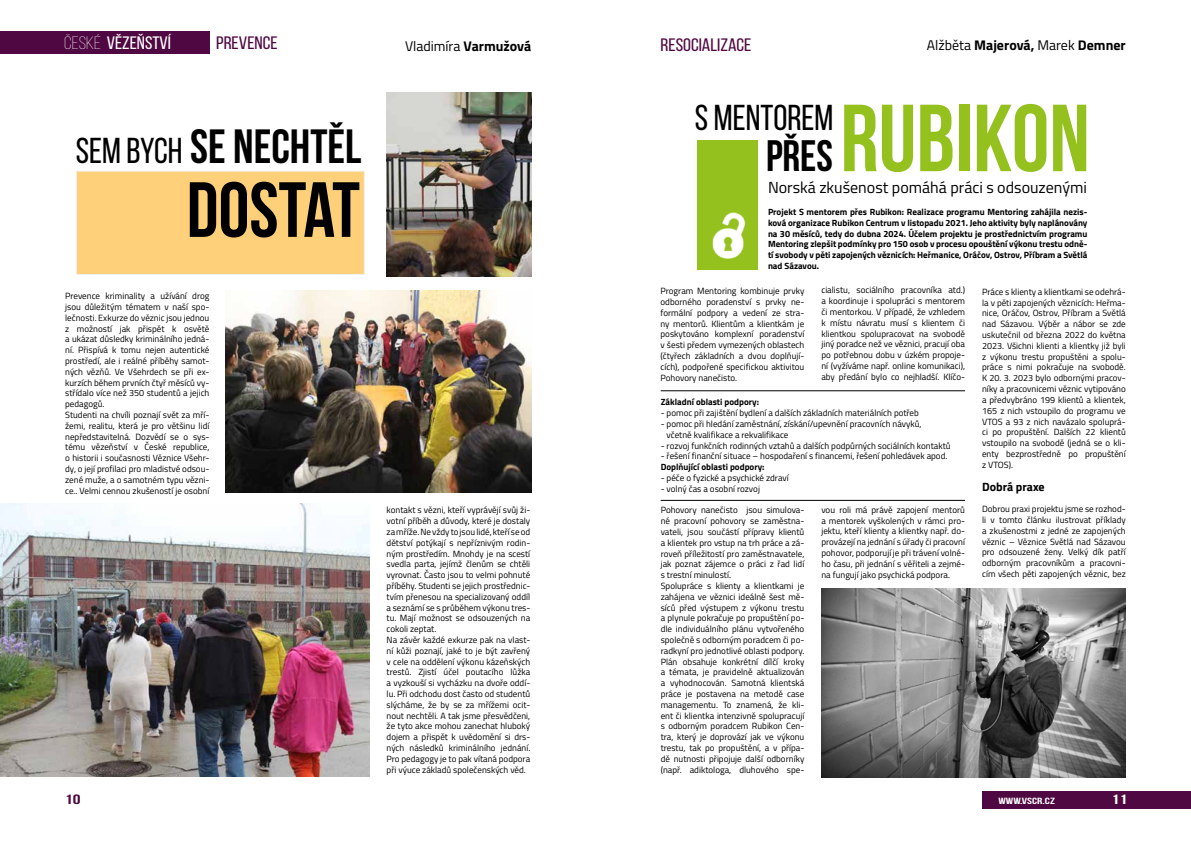
<style>
.page{position:relative;width:1191px;height:842px;background:#fff}
.page>*{position:absolute;margin:0;border:0;box-sizing:border-box;transform-origin:0 0}
.t1{font:700 95px "Bebas Neue";color:#94c11e}
.t2{font:700 78px "Bebas Neue";color:#000}
.t3{font:700 48px "Bebas Neue";color:#000}
.t4{font:36px "Bebas Neue";color:#000}
.t5{font:18px "Bebas Neue";color:#4f0842;scale:1.12 1}
.t6{font:18px "Bebas Neue";color:#fff;scale:1.1 1}
.t7{font:16px "Titillium Web";color:#000}
.t8{font:700 14px "Titillium Web";color:#000}
.t9{font:14px "Titillium Web";color:#000}
.t10{font:700 13.5px "Bebas Neue";color:#4f0842;scale:1.47 1}
.t11{font:700 13.5px "Bebas Neue";color:#fff;scale:1.47 1}
.t12{font:700 12px "Titillium Web";color:#000}
.t13{font:9px/10.8px "Titillium Web";color:#000;text-align:justify}
.t14{font:700 9px/10.8px "Titillium Web";color:#000;text-align:justify}
.t15{font:700 9px "Bebas Neue";color:#fff;scale:1.47 1}
.s1{font-weight:300}
.s2{font-weight:700}
.s3{font-weight:400;font-size:36px}
.s4{font-weight:400}
.s5{font-size:44px;color:#000}
</style>
<div class="page">
<div style="left:76px;top:171px;width:289px;height:104px;background:#fed07a;border:1px solid #f1f1f1"></div>
<div style="left:983px;top:792px;width:208px;height:17px;background:#4f0842"></div>
<svg style="left:209px;top:36px;width:1px;height:18px"></svg>
<div style="left:0;top:32px;width:209px;height:22px;background:#4f0842"></div>
<img style="left:226px;top:291px;width:305px;height:202px">
<img style="left:0;top:503px;width:369px;height:274px">
<img style="left:386px;top:92px;width:145px;height:184px">
<hr style="left:660px;top:390px;width:305px;height:1px;background:#000">
<hr style="left:660px;top:500px;width:305px;height:1px;background:#000">
<img style="left:821px;top:588px;width:304px;height:189px">
<div style="left:697px;top:140px;width:60px;height:129px;background:#94c11e"></div>
<img style="left:712px;top:207px;width:46px;height:62px">
<h3 class="t6" style="left:64px;top:33px;width:98px"><span class="s1">ČESKÉ</span> VĚZEŇSTVÍ</h3>
<h3 class="t5" style="left:216px;top:33px;width:56px">PREVENCE</h3>
<h3 class="t9" style="left:405px;top:36px;width:128px">Vladimíra <span class="s2">Varmužová</span></h3>
<h3 class="t3" style="left:76px;top:120px;width:287px"><span class="s3">SEM BYCH</span> SE NECHTĚL</h3>
<h2 class="t2" style="left:187px;top:167px;width:175px">DOSTAT</h2>
<p class="t13" style="left:65px;top:290px;width:146px;text-align:left">Prevence kriminality a užívání drog jsou důležitým tématem v naší spo&shy;lečnosti. Exkurze do věznic jsou jednou z možností jak přispět k osvětě a ukázat důsledky kriminálního jedná&shy;ní. Přispívá k tomu nejen autentické prostředí, ale i reálné příběhy samot&shy;ných vězňů. Ve Všehrdech se při ex&shy;kurzích během prvních čtyř měsíců vy&shy;střídalo více než 350 studentů a jejich pedagogů.<br>Studenti na chvíli poznají svět za mří&shy;žemi, realitu, která je pro většinu lidí nepředstavitelná. Dozvědí se o sys&shy;tému vězeňství v České republice, o historii i současnosti Věznice Všehr&shy;dy, o její profilaci pro mladistvé odsou&shy;zené muže, a o samotném typu vězni&shy;ce.. Velmi cennou zkušeností je osobní</p>
<p class="t13" style="left:386px;top:504px;width:145px;text-align:left">kontakt s vězni, kteří vyprávějí svůj ži&shy;votní příběh a důvody, které je dostaly za mříže. Ne vždy to jsou lidé, kteří se od dětství potýkají s nepříznivým rodin&shy;ným prostředím. Mnohdy je na scestí svedla parta, jejímž členům se chtěli vyrovnat. Často jsou to velmi pohnuté příběhy. Studenti se jejich prostřednic&shy;tvím přenesou na specializovaný oddíl a seznámí se s průběhem výkonu tres&shy;tu. Mají možnost se odsouzených na cokoli zeptat.<br>Na závěr každé exkurze pak na vlast&shy;ní kůži poznají, jaké to je být zavřený v cele na oddělení výkonu kázeňských trestů. Zjistí účel poutacího lůžka a vyzkouší si vycházku na dvoře oddí&shy;lu. Při odchodu dost často od studentů slýcháme, že by se za mřížemi ocit&shy;nout nechtěli. A tak jsme přesvědčeni, že tyto akce mohou zanechat hluboký dojem a přispět k uvědomění si drs&shy;ných následků kriminálního jednání.<br>Pro pedagogy je to pak vítaná podpora při výuce základů společenských věd.</p>
<h3 class="t5" style="left:660px;top:35px;width:83px">RESOCIALIZACE</h3>
<h3 class="t8" style="left:926px;top:35px;width:200px"><span class="s4">Alžběta</span> Majerová, <span class="s4">Marek</span> Demner</h3>
<h1 class="t1" style="left:766px;top:86px;width:325px"><span class="s5">PŘES</span> RUBIKON</h1>
<h3 class="t7" style="left:768px;top:176px;width:320px">Norská zkušenost pomáhá práci s odsouzenými</h3>
<p class="t14" style="left:768px;top:206px;width:321px">Projekt S mentorem přes Rubikon: Realizace programu Mentoring zahájila nezis&shy;ková organizace Rubikon Centrum v listopadu 2021. Jeho aktivity byly naplánovány na 30 měsíců, tedy do dubna 2024. Účelem projektu je prostřednictvím programu Mentoring zlepšit podmínky pro 150 osob v procesu opouštění výkonu trestu odně&shy;tí svobody v pěti zapojených věznicích: Heřmanice, Oráčov, Ostrov, Příbram a Světlá nad Sázavou.</p>
<p class="t13" style="left:660px;top:285px;width:145px">Program Mentoring kombinuje prvky odborného poradenství s prvky ne&shy;formální podpory a vedení ze stra&shy;ny mentorů. Klientům a klientkám je poskytováno komplexní poradenství v šesti předem vymezených oblastech (čtyřech základních a dvou doplňují&shy;cích), podpořené specifickou aktivitou Pohovory nanečisto.</p>
<p class="t14" style="left:660px;top:396px;width:100px">Základní oblasti podpory:</p>
<p class="t13" style="left:660px;top:407px;width:260px">- pomoc při zajištění bydlení a dalších základních materiálních potřeb</p>
<p class="t13" style="left:666px;top:418px;width:256px;text-indent:-6px">- pomoc při hledání zaměstnání, získání/upevnění pracovních návyků, včetně kvalifikace a rekvalifikace</p>
<p class="t13" style="left:660px;top:439px;width:291px">- rozvoj funkčních rodinných vztahů a dalších podpůrných sociálních kontaktů</p>
<p class="t13" style="left:660px;top:450px;width:288px">- řešení finanční situace – hospodaření s financemi, řešení pohledávek apod.</p>
<p class="t14" style="left:660px;top:461px;width:105px">Doplňující oblasti podpory:</p>
<p class="t13" style="left:660px;top:472px;width:130px">- péče o fyzické a psychické zdraví</p>
<p class="t13" style="left:660px;top:483px;width:101px">- volný čas a osobní rozvoj</p>
<p class="t13" style="left:660px;top:504px;width:145px;text-align:left">Pohovory nanečisto jsou simulova&shy;né pracovní pohovory se zaměstna&shy;vateli, jsou součástí přípravy klientů a klientek pro vstup na trh práce a zá&shy;roveň příležitostí pro zaměstnavatele, jak poznat zájemce o práci z řad lidí s trestní minulostí.<br>Spolupráce s klienty a klientkami je zahájena ve věznici ideálně šest mě&shy;síců před výstupem z výkonu trestu a plynule pokračuje po propuštění po&shy;dle individuálního plánu vytvořeného společně s odborným poradcem či po&shy;radkyní pro jednotlivé oblasti podpory.<br>Plán obsahuje konkrétní dílčí kroky a témata, je pravidelně aktualizován a vyhodnocován. Samotná klientská práce je postavena na metodě case managementu. To znamená, že kli&shy;ent či klientka intenzivně spolupracují s odborným poradcem Rubikon Cen&shy;tra, který je doprovází jak ve výkonu trestu, tak po propuštění, a v přípa&shy;dě nutnosti připojuje další odborníky (např. adiktologa, dluhového spe-</p>
<h3 class="t4" style="left:695px;top:98px;width:140px">S MENTOREM</h3>
<p class="t13" style="left:821px;top:284px;width:145px">cialistu, sociálního pracovníka atd.) a koordinuje i spolupráci s mentorem či mentorkou. V případě, že vzhledem k místu návratu musí s klientem či klientkou spolupracovat na svobodě jiný poradce než ve věznici, pracují oba po potřebnou dobu v úzkém propoje&shy;ní (vyžíváme např. online komunikaci), aby předání bylo co nejhladší. Klíčo-</p>
<p class="t13" style="left:982px;top:286px;width:145px">Práce s klienty a klientkami se odehrá&shy;la v pěti zapojených věznicích: Heřma&shy;nice, Oráčov, Ostrov, Příbram a Světlá nad Sázavou. Výběr a nábor se zde uskutečnil od března 2022 do května 2023. Všichni klienti a klientky již byli z výkonu trestu propuštěni a spolu&shy;práce s nimi pokračuje na svobodě.<br>K 20. 3. 2023 bylo odbornými pracov&shy;níky a pracovnicemi věznic vytipováno a předvybráno 199 klientů a klientek, 165 z nich vstoupilo do programu ve VTOS a 93 z nich navázalo spoluprá&shy;ci po propuštění. Dalších 22 klientů vstoupilo na svobodě (jedná se o kli&shy;enty bezprostředně po propuštění z VTOS).</p>
<h3 class="t12" style="left:982px;top:477px;width:64px">Dobrá praxe</h3>
<p class="t13" style="left:982px;top:503px;width:145px">Dobrou praxi projektu jsme se rozhod&shy;li v tomto článku ilustrovat příklady a zkušenostmi z jedné ze zapojených věznic – Věznice Světlá nad Sázavou pro odsouzené ženy. Velký dík patří odborným pracovníkům a pracovni&shy;cím všech pěti zapojených věznic, bez</p>
<p class="t13" style="left:821px;top:504px;width:145px">vou roli má právě zapojení mentorů a mentorek vyškolených v rámci pro&shy;jektu, kteří klienty a klientky např. do&shy;provázejí na jednání s úřady či pracovní pohovor, podporují je při trávení volné&shy;ho času, při jednání s věřiteli a zejmé&shy;na fungují jako psychická podpora.</p>
<h3 class="t10" style="left:65px;top:792px;width:12px">10</h3>
<p class="t15" style="left:998px;top:796px;width:40px">WWW.VSCR.CZ</p>
<h3 class="t11" style="left:1111px;top:792px;width:12px">11</h3>
</div>
